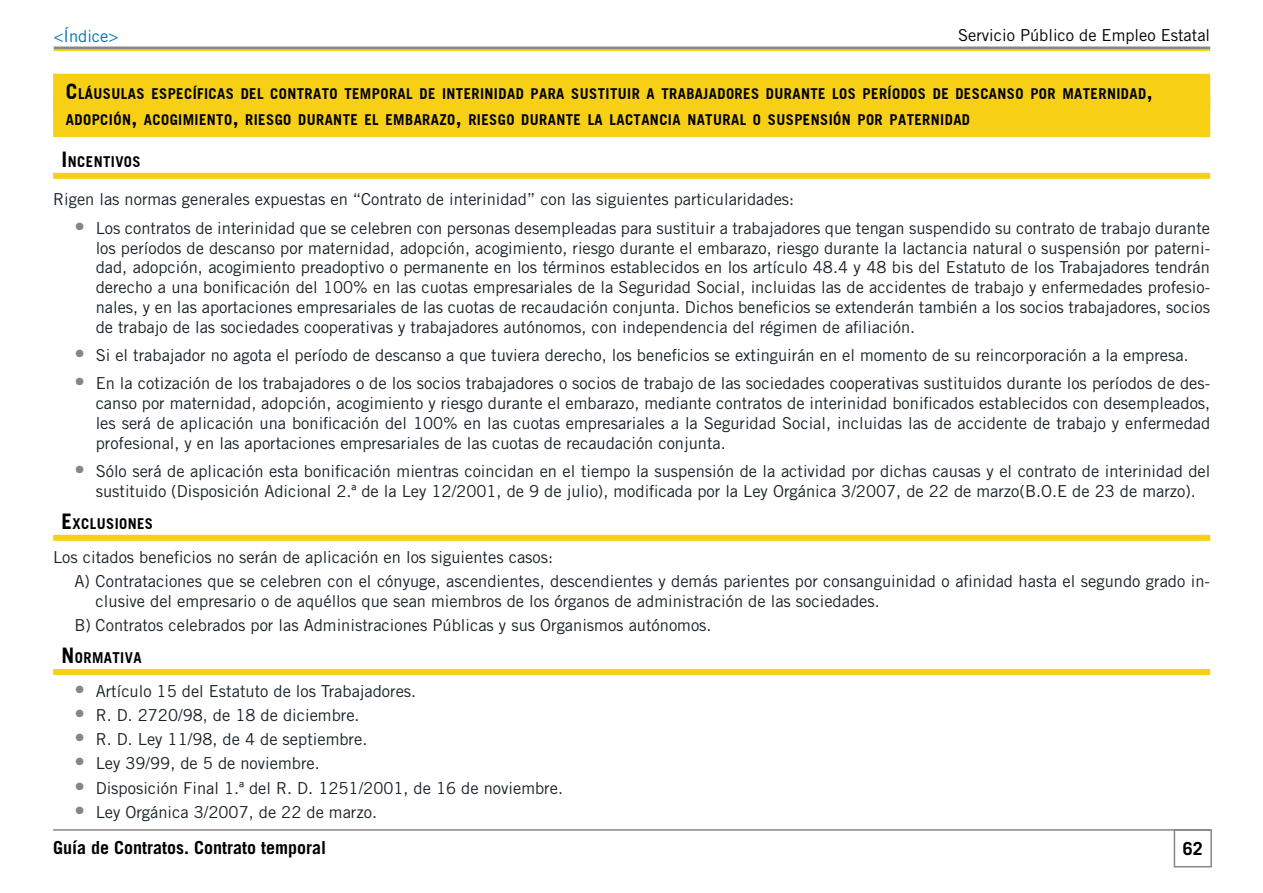
<style>
.page{position:relative;width:1263px;height:893px;background:#fff}
.page>*{position:absolute;margin:0;border:0;box-sizing:border-box;transform-origin:0 0}
.t1{font:700 18px "Trade Gothic LT Std";color:#000}
.t2{font:16.5px/19.8px "Trade Gothic LT Std";color:#192228;text-align:justify}
.t3{font:16.5px "Trade Gothic LT Std";color:#000}
.t4{font:16.5px "Trade Gothic LT Std";color:#006fb7}
.t5{font:14.7px/25.2px "Trade Gothic BD Bold";letter-spacing:.03em;color:#000}
.s1{font-size:21px}
.s2{font-size:21px;color:#848687}
</style>
<div class="page">
<div style="left:1174px;top:829px;width:38px;height:38px;border:2px solid #848687"></div>
<hr style="left:53px;top:829px;width:1157px;height:2px;background:#848687">
<hr style="left:54px;top:47px;width:1156px;height:3px;background:#848687">
<hr style="left:54px;top:50px;width:1156px;height:1px;background:#f7d016">
<div style="left:53px;top:74px;width:1157px;height:36px;background:#f7d016"></div>
<div style="left:53px;top:97px;width:1157px;height:40px;background:#f7d016"></div>
<div style="left:53px;top:173px;width:1157px;height:6px;background:#f7d016"></div>
<div style="left:53px;top:535px;width:1157px;height:6px;background:#f7d016"></div>
<div style="left:53px;top:669px;width:1157px;height:6px;background:#f7d016"></div>
<p class="t4" style="left:54px;top:26px;width:66px">&lt;Índice&gt;</p>
<p class="t3" style="left:958px;top:25px;width:254px">Servicio Público de Empleo Estatal</p>
<p class="t5" style="left:66px;top:81px;width:1088px"><span class="s1">C</span>LÁUSULAS ESPECÍFICAS DEL CONTRATO TEMPORAL DE INTERINIDAD PARA SUSTITUIR A TRABAJADORES DURANTE LOS PERÍODOS DE DESCANSO POR MATERNIDAD<span class="s1">,<br></span>ADOPCIÓN<span class="s1">,</span> ACOGIMIENTO<span class="s1">,</span> RIESGO DURANTE EL EMBARAZO<span class="s1">,</span> RIESGO DURANTE LA LACTANCIA NATURAL O SUSPENSIÓN POR PATERNIDAD</p>
<p class="t5" style="left:62px;top:149px;width:81px"><span class="s1">I</span> NCENTIVOS</p>
<p class="t2" style="left:53px;top:189px;width:743px">Rigen las normas generales expuestas en “Contrato de interinidad” con las siguientes particularidades:</p>
<p class="t2" style="left:96px;top:218px;width:1116px;text-indent:-21px"><span class="s2">•</span> Los contratos de interinidad que se celebren con personas desempleadas para sustituir a trabajadores que tengan suspendido su contrato de trabajo durante los períodos de descanso por maternidad, adopción, acogimiento, riesgo durante el embarazo, riesgo durante la lactancia natural o suspensión por paterni&shy;dad, adopción, acogimiento preadoptivo o permanente en los términos establecidos en los artículo 48.4 y 48 bis del Estatuto de los Trabajadores tendrán derecho a una bonificación del 100% en las cuotas empresariales de la Seguridad Social, incluidas las de accidentes de trabajo y enfermedades profesio&shy;nales, y en las aportaciones empresariales de las cuotas de recaudación conjunta. Dichos beneficios se extenderán también a los socios trabajadores, socios de trabajo de las sociedades cooperativas y trabajadores autónomos, con independencia del régimen de afiliación.</p>
<p class="t2" style="left:74px;top:345px;width:1116px"><span class="s2">•</span> Si el trabajador no agota el período de descanso a que tuviera derecho, los beneficios se extinguirán en el momento de su reincorporación a la empresa.</p>
<p class="t2" style="left:96px;top:373px;width:1116px;text-indent:-21px"><span class="s2">•</span> En la cotización de los trabajadores o de los socios trabajadores o socios de trabajo de las sociedades cooperativas sustituidos durante los períodos de des&shy;canso por maternidad, adopción, acogimiento y riesgo durante el embarazo, mediante contratos de interinidad bonificados establecidos con desempleados, les será de aplicación una bonificación del 100% en las cuotas empresariales a la Seguridad Social, incluidas las de accidente de trabajo y enfermedad profesional, y en las aportaciones empresariales de las cuotas de recaudación conjunta.</p>
<p class="t2" style="left:74px;top:461px;width:1137px;text-align:center"><span class="s2">•</span> Sólo será de aplicación esta bonificación mientras coincidan en el tiempo la suspensión de la actividad por dichas causas y el contrato de interinidad del sustituido (Disposición Adicional 2.ª de la Ley 12/2001, de 9 de julio), modificada por la Ley Orgánica 3/2007, de 22 de marzo(B.O.E de 23 de marzo).</p>
<p class="t5" style="left:62px;top:511px;width:93px"><span class="s1">E</span>XCLUSIONES</p>
<p class="t2" style="left:74px;top:545px;width:1137px;line-height:24px;text-indent:-21px">Los citados beneficios no serán de aplicación en los siguientes casos:<br>A) Contrataciones que se celebren con el cónyuge, ascendientes, descendientes y demás parientes por consanguinidad o afinidad hasta el segundo grado in-</p>
<p class="t2" style="left:74px;top:589px;width:807px;line-height:24px;text-indent:21px">clusive del empresario o de aquéllos que sean miembros de los órganos de administración de las sociedades.<br>B) Contratos celebrados por las Administraciones Públicas y sus Organismos autónomos.</p>
<p class="t5" style="left:62px;top:645px;width:81px"><span class="s1">N</span> ORMATIVA</p>
<p class="t2" style="left:74px;top:681px;width:343px"><span class="s2">•</span> Artículo 15 del Estatuto de los Trabajadores.</p>
<p class="t2" style="left:74px;top:705px;width:287px"><span class="s2">•</span> R. D. 2720/98, de 18 de diciembre.</p>
<p class="t2" style="left:74px;top:729px;width:294px"><span class="s2">•</span> R. D. Ley 11/98, de 4 de septiembre.</p>
<p class="t2" style="left:74px;top:753px;width:247px"><span class="s2">•</span> Ley 39/99, de 5 de noviembre.</p>
<p class="t2" style="left:74px;top:777px;width:490px"><span class="s2">•</span> Disposición Final 1.ª del R. D. 1251/2001, de 16 de noviembre.</p>
<p class="t2" style="left:74px;top:802px;width:304px"><span class="s2">•</span> Ley Orgánica 3/2007, de 22 de marzo.</p>
<p class="t1" style="left:53px;top:837px;width:275px">Guía de Contratos. Contrato temporal</p>
<p class="t1" style="left:1183px;top:837px;width:22px">62</p>
</div>
